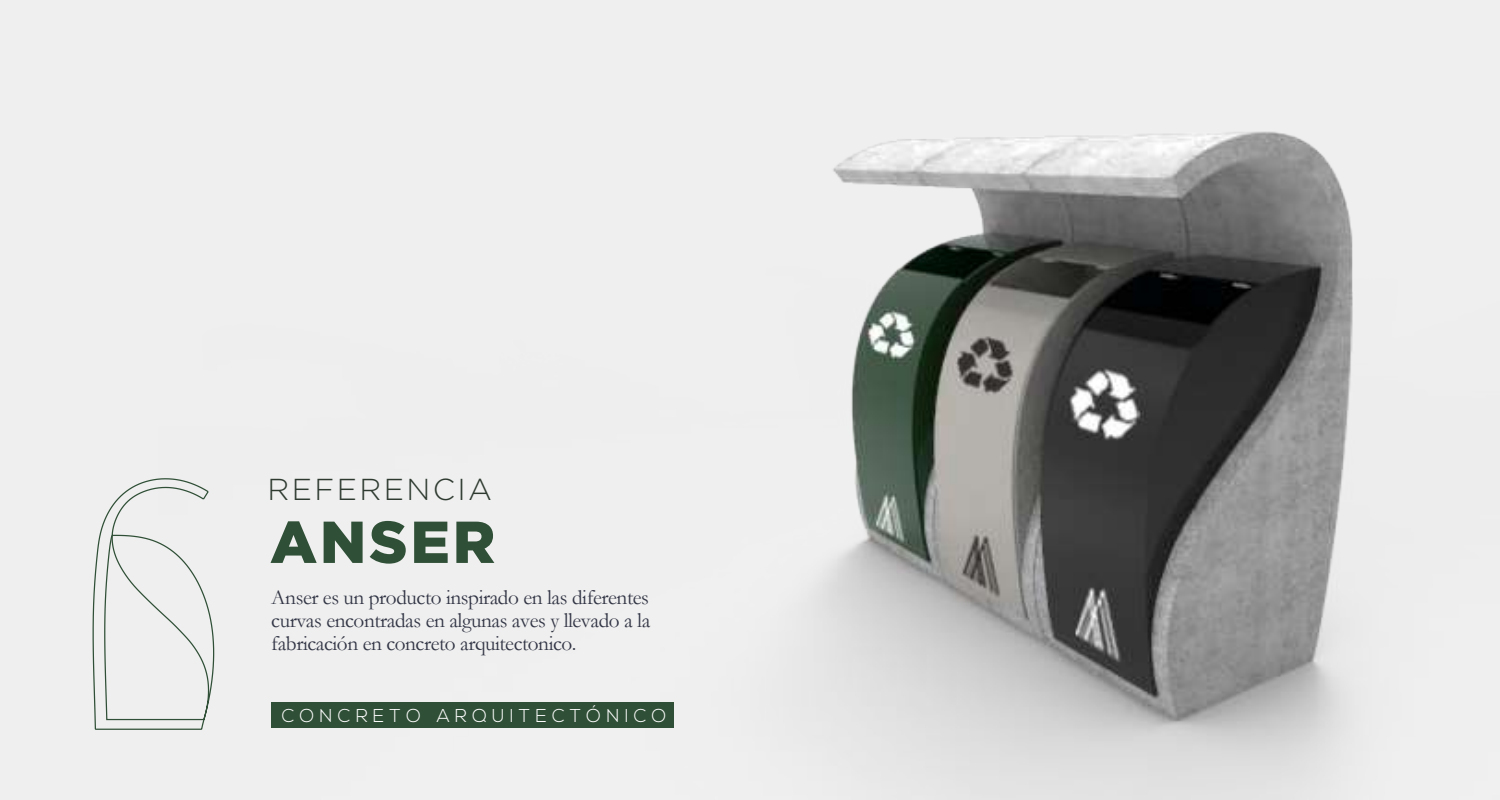
<style>
.page{position:relative;width:1500px;height:800px;background:#efefef}
.page>*{position:absolute;margin:0;border:0;box-sizing:border-box;transform-origin:0 0}
.t1{font:900 59px "Gotham";letter-spacing:.05em;color:#2f4f36}
.t2{font:300 30.25px "Gotham";letter-spacing:.08em;color:#2e3a30}
.t3{font:21.25px/23px "Garamond";letter-spacing:-.02em;color:#313444;text-align:justify}
.t4{font:300 18.62px "Nexa";letter-spacing:.28em;color:#fff}
</style>
<div class="page">
<img style="left:271px;top:131px;width:1082px;height:669px">
<div style="left:272px;top:702px;width:402px;height:25px;background:#2f4f36"></div>
<svg style="left:92px;top:478px;width:123px;height:252px"></svg>
<h2 class="t2" style="left:267px;top:473px;width:226px">REFERENCIA</h2>
<h1 class="t1" style="left:270px;top:508px;width:226px">ANSER</h1>
<p class="t3" style="left:271px;top:585px;width:381px">Anser es un producto inspirado en las diferentes curvas encontradas en algunas aves y llevado a la fabricación en concreto arquitectonico.</p>
<p class="t4" style="left:282px;top:704px;width:386px">CONCRETO ARQUITECTÓNICO</p>
</div>
